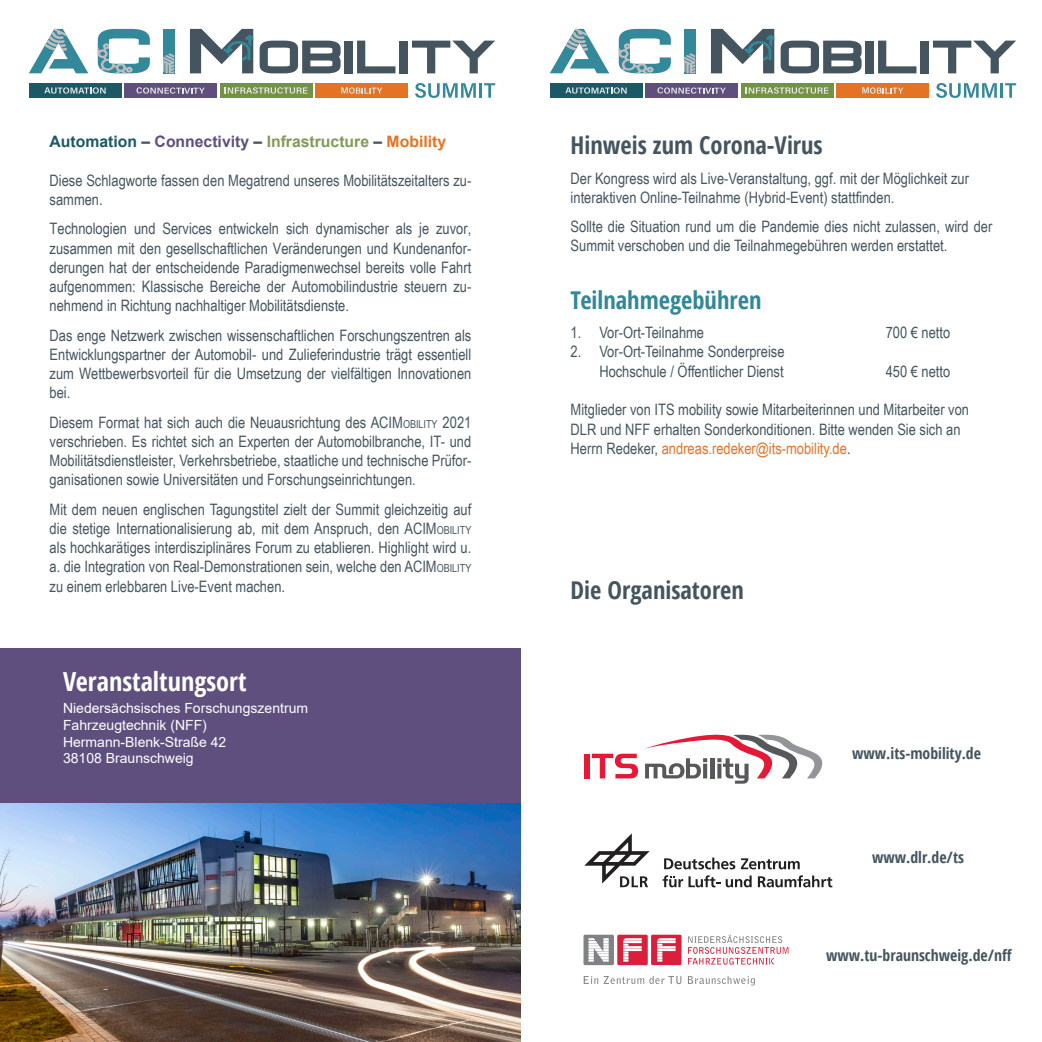
<style>
.page{position:relative;width:1042px;height:1042px;background:#fff}
.page>*{position:absolute;margin:0;border:0;box-sizing:border-box;transform-origin:0 0}
.t1{font:700 26.25px "Open Sans Condensed";color:#fff}
.t2{font:700 24.5px "Open Sans Condensed";color:#45555f}
.Ü-petrol{font:700 24.5px "Open Sans Condensed";color:#328799}
.fließtext{font:15.75px/19.2px "Arial Narrow";color:#45555f}
.t3{font:700 15.75px "Open Sans Condensed";color:#45555f}
.t4{font:700 15.75px "Arial";color:#829b56}
.t5{font:14px "Arial";color:#fff}
.s1{color:#1a5965}
.s2{color:#45555f}
.s3{color:#5e4f7e}
.s4{color:#e57325}
.s5{font-style:inherit}
.s6{font-size:11.03px}
</style>
<div class="page">
<div style="left:29px;top:83px;width:92px;height:15px;background:#1a5965"></div>
<svg style="left:44px;top:87px;width:62px;height:7px"></svg>
<div style="left:124px;top:83px;width:93px;height:15px;background:#5e4f7e"></div>
<svg style="left:136px;top:87px;width:69px;height:7px"></svg>
<div style="left:220px;top:83px;width:92px;height:15px;background:#739246"></div>
<svg style="left:225px;top:87px;width:83px;height:7px"></svg>
<div style="left:316px;top:83px;width:92px;height:15px;background:#e57325"></div>
<svg style="left:341px;top:87px;width:41px;height:7px"></svg>
<svg style="left:415px;top:83px;width:61px;height:15px"></svg>
<hr style="left:479px;top:83px;width:3px;height:15px;background:#389">
<svg style="left:484px;top:83px;width:11px;height:15px"></svg>
<div style="left:163px;top:29px;width:11px;height:44px;background:#389"></div>
<svg style="left:29px;top:29px;width:59px;height:44px"></svg>
<svg style="left:98px;top:29px;width:52px;height:44px"></svg>
<svg style="left:163px;top:53px;width:11px;height:20px"></svg>
<svg style="left:260px;top:41px;width:81px;height:32px"></svg>
<div style="left:345px;top:41px;width:8px;height:32px;background:#45555f"></div>
<svg style="left:357px;top:41px;width:38px;height:32px"></svg>
<div style="left:400px;top:41px;width:8px;height:32px;background:#45555f"></div>
<svg style="left:412px;top:41px;width:83px;height:32px"></svg>
<svg style="left:190px;top:29px;width:63px;height:44px"></svg>
<div style="left:550px;top:83px;width:92px;height:15px;background:#1a5965"></div>
<svg style="left:565px;top:87px;width:62px;height:7px"></svg>
<div style="left:645px;top:83px;width:93px;height:15px;background:#5e4f7e"></div>
<svg style="left:657px;top:87px;width:69px;height:7px"></svg>
<div style="left:741px;top:83px;width:92px;height:15px;background:#739246"></div>
<svg style="left:746px;top:87px;width:82px;height:7px"></svg>
<div style="left:836px;top:83px;width:93px;height:15px;background:#e57325"></div>
<svg style="left:862px;top:87px;width:41px;height:7px"></svg>
<svg style="left:936px;top:83px;width:61px;height:15px"></svg>
<hr style="left:1000px;top:83px;width:3px;height:15px;background:#389">
<svg style="left:1005px;top:83px;width:11px;height:15px"></svg>
<div style="left:684px;top:29px;width:11px;height:44px;background:#389"></div>
<svg style="left:550px;top:29px;width:59px;height:44px"></svg>
<svg style="left:619px;top:29px;width:52px;height:44px"></svg>
<svg style="left:684px;top:53px;width:11px;height:20px"></svg>
<svg style="left:780px;top:41px;width:81px;height:32px"></svg>
<div style="left:865px;top:41px;width:9px;height:32px;background:#45555f"></div>
<svg style="left:878px;top:41px;width:38px;height:32px"></svg>
<div style="left:920px;top:41px;width:9px;height:32px;background:#45555f"></div>
<svg style="left:933px;top:41px;width:83px;height:32px"></svg>
<svg style="left:711px;top:29px;width:63px;height:44px"></svg>
<svg style="left:584px;top:833px;width:65px;height:54px"></svg>
<svg style="left:664px;top:857px;width:71px;height:12px"></svg>
<svg style="left:662px;top:875px;width:89px;height:12px"></svg>
<svg style="left:758px;top:875px;width:74px;height:12px"></svg>
<svg style="left:741px;top:858px;width:59px;height:11px"></svg>
<div style="left:583px;top:934px;width:31px;height:31px;background:#808285"></div>
<svg style="left:588px;top:938px;width:21px;height:23px"></svg>
<div style="left:617px;top:934px;width:31px;height:31px;background:#da1f3d"></div>
<svg style="left:623px;top:938px;width:19px;height:23px"></svg>
<div style="left:651px;top:934px;width:30px;height:31px;background:#da1f3d;border-radius:2px"></div>
<svg style="left:657px;top:938px;width:18px;height:23px"></svg>
<svg style="left:688px;top:935px;width:100px;height:30px"></svg>
<svg style="left:584px;top:976px;width:171px;height:9px"></svg>
<svg style="left:645px;top:734px;width:178px;height:49px"></svg>
<div style="left:584px;top:754px;width:6px;height:24px;background:#e51836"></div>
<svg style="left:592px;top:754px;width:46px;height:24px"></svg>
<div style="left:0;top:648px;width:521px;height:158px;background:#5e4f7e"></div>
<img style="left:0;top:803px;width:521px;height:239px">
<p class="t4" style="left:50px;top:131px;width:398px"><span class="s1">Automation</span> <span class="s2">–</span> <span class="s3">Connectivity</span> <span class="s2">–</span> Infrastructure <span class="s2">–</span> <span class="s4">Mobility</span></p>
<p class="fließtext" style="left:50px;top:170px;width:423px">Diese Schlagworte fassen den Megatrend unseres Mobilitätszeitalters zu&shy;sammen.</p>
<p class="fließtext" style="left:50px;top:219px;width:423px;text-align:justify">Technologien und Services entwickeln sich dynamischer als je zuvor, zusammen mit den gesellschaftlichen Veränderungen und Kundenanfor&shy;derungen hat der entscheidende Paradigmenwechsel bereits volle Fahrt aufgenommen: Klassische Bereiche der Automobilindustrie steuern zu&shy;nehmend in Richtung nachhaltiger Mobilitätsdienste.</p>
<p class="fließtext" style="left:50px;top:325px;width:423px;text-align:justify">Das enge Netzwerk zwischen wissenschaftlichen Forschungszentren als Entwicklungspartner der Automobil- und Zulieferindustrie trägt essentiell zum Wettbewerbsvorteil für die Umsetzung der vielfältigen Innovationen bei.</p>
<p class="fließtext" style="left:50px;top:412px;width:423px;text-align:justify">Diesem Format hat sich auch die Neuausrichtung des ACI<span class="s5">M</span><span class="s6">OBILITY</span> 2021 verschrieben. Es richtet sich an Experten der Automobilbranche, IT- und Mobilitätsdienstleister, Verkehrsbetriebe, staatliche und technische Prüfor&shy;ganisationen sowie Universitäten und Forschungseinrichtungen.</p>
<p class="fließtext" style="left:50px;top:499px;width:423px;text-align:justify">Mit dem neuen englischen Tagungstitel zielt der Summit gleichzeitig auf die stetige Internationalisierung ab, mit dem Anspruch, den <span class="s5">ACIM</span><span class="s6">OBILITY </span>als hochkarätiges interdisziplinäres Forum zu etablieren. Highlight wird u. a. die Integration von Real-Demonstrationen sein, welche den <span class="s5">ACIM</span><span class="s6">OBILITY </span>zu einem erlebbaren Live-Event machen.</p>
<p class="t1" style="left:63px;top:663px;width:185px">Veranstaltungsort</p>
<p class="t5" style="left:63px;top:698px;width:247px">Niedersächsisches Forschungszentrum</p>
<p class="t5" style="left:63px;top:715px;width:145px">Fahrzeugtechnik (NFF)</p>
<p class="t5" style="left:63px;top:732px;width:165px">Hermann-Blenk-Straße 42</p>
<p class="t5" style="left:63px;top:749px;width:132px">38108 Braunschweig</p>
<p class="t2" style="left:570px;top:128px;width:254px">Hinweis zum Corona-Virus</p>
<p class="fließtext" style="left:570px;top:168px;width:400px">Der Kongress wird als Live-Veranstaltung, ggf. mit der Möglichkeit zur interaktiven Online-Teilnahme (Hybrid-Event) stattfinden.</p>
<p class="fließtext" style="left:570px;top:216px;width:423px">Sollte die Situation rund um die Pandemie dies nicht zulassen, wird der<br>Summit verschoben und die Teilnahmegebühren werden erstattet.</p>
<p class="Ü-petrol" style="left:570px;top:283px;width:192px">Teilnahmegebühren</p>
<p class="fließtext" style="left:570px;top:322px;width:135px">1. Vor-Ort-Teilnahme</p>
<p class="fließtext" style="left:885px;top:322px;width:66px">700 € netto</p>
<p class="fließtext" style="left:570px;top:342px;width:215px;text-align:right">2. Vor-Ort-Teilnahme Sonderpreise<br>Hochschule / Öffentlicher Dienst</p>
<p class="fließtext" style="left:885px;top:361px;width:66px">450 € netto</p>
<p class="fließtext" style="left:570px;top:399px;width:400px">Mitglieder von ITS mobility sowie Mitarbeiterinnen und Mitarbeiter von<br>DLR und NFF erhalten Sonderkonditionen. Bitte wenden Sie sich an<br>Herrn Redeker, <span class="s4">andreas.redeker@its-mobility.de</span>.</p>
<p class="t2" style="left:570px;top:573px;width:175px">Die Organisatoren</p>
<p class="t3" style="left:852px;top:743px;width:130px">www.its-mobility.de</p>
<p class="t3" style="left:872px;top:846px;width:93px">www.dlr.de/ts</p>
<p class="t3" style="left:826px;top:944px;width:187px">www.tu-braunschweig.de/nff</p>
</div>
